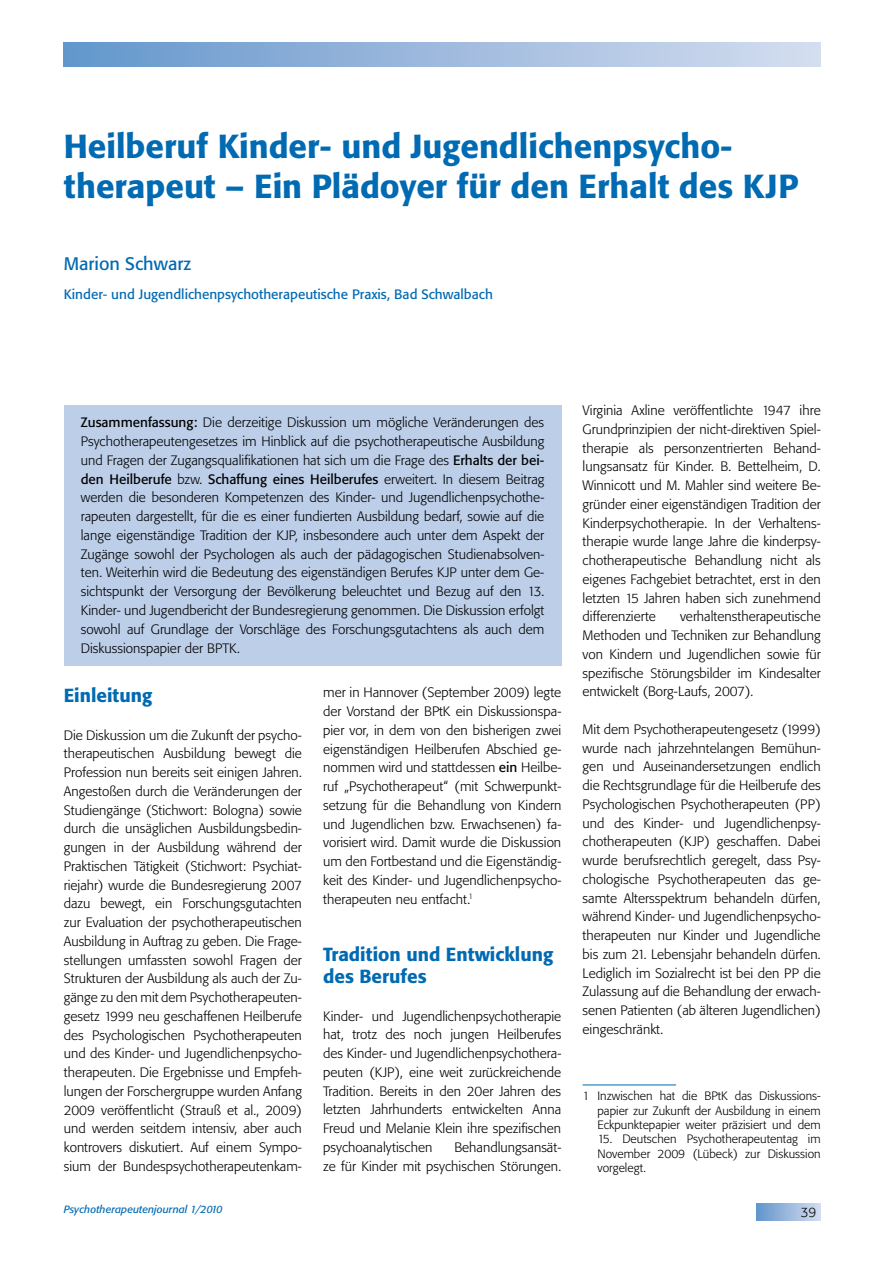
<style>
.page{position:relative;width:893px;height:1263px;background:#fff}
.page>*{position:absolute;margin:0;border:0;box-sizing:border-box;transform-origin:0 0}
.t1{font:500 33px/39.6px "Tn T Form BSK";color:#006ab2}
.t2{font:500 18.75px/21.8px "Tn T Form BSK";color:#006ab2}
.t3{font:18px "Tn T Form BSK";color:#006ab2}
.t4{font:300 13.5px/18.8px "Tn T Form BSK";color:#000;text-align:justify}
.t5{font:13.5px "Tn T Form BSK";color:#006ab2}
.t6{font:300 12px/14.4px "Tn T Form BSK";color:#000;text-align:justify}
.t7{font:italic 10.5px "Tn T Form BSK";color:#006ab2}
.s1{font-weight:400}
</style>
<div class="page">
<div style="left:64px;top:43px;width:757px;height:24px;background:linear-gradient(to right,#6497cc,#d6def0)"></div>
<div style="left:757px;top:1203px;width:64px;height:17px;background:linear-gradient(to right,#6497cc,#d3dcef)"></div>
<div style="left:64px;top:405px;width:497px;height:260px;background:#bccee8"></div>
<hr style="left:583px;top:1085px;width:93px;height:1px;background:#006ab2">
<h1 class="t1" style="left:64px;top:126px;width:736px">Heilberuf Kinder- und Jugendlichenpsycho&shy;therapeut – Ein Plädoyer für den Erhalt des KJP</h1>
<h3 class="t3" style="left:64px;top:253px;width:129px">Marion Schwarz</h3>
<p class="t5" style="left:64px;top:286px;width:431px">Kinder- und Jugendlichenpsychotherapeutische Praxis, Bad Schwalbach</p>
<p class="t4" style="left:81px;top:413px;width:465px"><span class="s1">Zusammenfassung:</span> Die derzeitige Diskussion um mögliche Veränderungen des Psychotherapeutengesetzes im Hinblick auf die psychotherapeutische Ausbildung und Fragen der Zugangsqualifikationen hat sich um die Frage des <span class="s1">Erhalts der bei&shy;den Heilberufe</span> bzw. <span class="s1">Schaffung eines Heilberufes</span> erweitert. In diesem Beitrag werden die besonderen Kompetenzen des Kinder- und Jugendlichenpsychothe&shy;rapeuten dargestellt, für die es einer fundierten Ausbildung bedarf, sowie auf die lange eigenständige Tradition der KJP, insbesondere auch unter dem Aspekt der Zugänge sowohl der Psychologen als auch der pädagogischen Studienabsolven&shy;ten. Weiterhin wird die Bedeutung des eigenständigen Berufes KJP unter dem Ge&shy;sichtspunkt der Versorgung der Bevölkerung beleuchtet und Bezug auf den 13.<br>Kinder- und Jugendbericht der Bundesregierung genommen. Die Diskussion erfolgt sowohl auf Grundlage der Vorschläge des Forschungsgutachtens als auch dem Diskussionspapier der BPTK.</p>
<h2 class="t2" style="left:64px;top:684px;width:90px">Einleitung</h2>
<p class="t4" style="left:64px;top:725px;width:240px">Die Diskussion um die Zukunft der psycho&shy;therapeutischen Ausbildung bewegt die Profession nun bereits seit einigen Jahren.<br>Angestoßen durch die Veränderungen der Studiengänge (Stichwort: Bologna) sowie durch die unsäglichen Ausbildungsbedin&shy;gungen in der Ausbildung während der Praktischen Tätigkeit (Stichwort: Psychiat&shy;riejahr) wurde die Bundesregierung 2007 dazu bewegt, ein Forschungsgutachten zur Evaluation der psychotherapeutischen Ausbildung in Auftrag zu geben. Die Frage&shy;stellungen umfassten sowohl Fragen der Strukturen der Ausbildung als auch der Zu&shy;gänge zu den mit dem Psychotherapeuten&shy;gesetz 1999 neu geschaffenen Heilberufe des Psychologischen Psychotherapeuten und des Kinder- und Jugendlichenpsycho&shy;therapeuten. Die Ergebnisse und Empfeh&shy;lungen der Forschergruppe wurden Anfang 2009 veröffentlicht (Strauß et al., 2009) und werden seitdem intensiv, aber auch kontrovers diskutiert. Auf einem Sympo&shy;sium der Bundespsychotherapeutenkam-</p>
<p class="t4" style="left:323px;top:683px;width:240px">mer in Hannover (September 2009) legte der Vorstand der BPtK ein Diskussionspa&shy;pier vor, in dem von den bisherigen zwei eigenständigen Heilberufen Abschied ge&shy;nommen wird und stattdessen <span class="s1">ein</span> Heilbe&shy;ruf „Psychotherapeut“ (mit Schwerpunkt&shy;setzung für die Behandlung von Kindern und Jugendlichen bzw. Erwachsenen) fa&shy;vorisiert wird. Damit wurde die Diskussion um den Fortbestand und die Eigenständig&shy;keit des Kinder- und Jugendlichenpsycho&shy;therapeuten neu entfacht.<sup>1</sup></p>
<h2 class="t2" style="left:323px;top:944px;width:232px">Tradition und Entwicklung des Berufes</h2>
<p class="t4" style="left:323px;top:1007px;width:240px">Kinder- und Jugendlichenpsychotherapie hat, trotz des noch jungen Heilberufes des Kinder- und Jugendlichenpsychothera&shy;peuten (KJP), eine weit zurückreichende Tradition. Bereits in den 20er Jahren des letzten Jahrhunderts entwickelten Anna Freud und Melanie Klein ihre spezifischen psychoanalytischen</p>
<p class="t4" style="left:323px;top:1138px;width:240px;text-align:right">Behandlungsansät-<br>ze für Kinder mit psychischen Störungen.</p>
<p class="t4" style="left:583px;top:401px;width:240px">Virginia Axline veröffentlichte 1947 ihre Grundprinzipien der nicht-direktiven Spiel&shy;therapie als personzentrierten Behand&shy;lungsansatz für Kinder. B. Bettelheim, D.<br>Winnicott und M. Mahler sind weitere Be&shy;gründer einer eigenständigen Tradition der Kinderpsychotherapie. In der Verhaltens&shy;therapie wurde lange Jahre die kinderpsy&shy;chotherapeutische Behandlung nicht als eigenes Fachgebiet betrachtet, erst in den letzten 15 Jahren haben sich zunehmend differenzierte</p>
<p class="t4" style="left:583px;top:607px;width:240px;text-indent:97px">verhaltenstherapeutische Methoden und Techniken zur Behandlung von Kindern und Jugendlichen sowie für spezifische Störungsbilder im Kindesalter entwickelt (Borg-Laufs, 2007).</p>
<p class="t4" style="left:583px;top:720px;width:240px">Mit dem Psychotherapeutengesetz (1999) wurde nach jahrzehntelangen Bemühun&shy;gen und Auseinandersetzungen endlich die Rechtsgrundlage für die Heilberufe des Psychologischen Psychotherapeuten (PP) und des Kinder- und Jugendlichenpsy&shy;chotherapeuten (KJP) geschaffen. Dabei wurde berufsrechtlich geregelt, dass Psy&shy;chologische Psychotherapeuten das ge&shy;samte Altersspektrum behandeln dürfen, während Kinder- und Jugendlichenpsycho&shy;therapeuten nur Kinder und Jugendliche bis zum 21. Lebensjahr behandeln dürfen.<br>Lediglich im Sozialrecht ist bei den PP die Zulassung auf die Behandlung der erwach&shy;senen Patienten (ab älteren Jugendlichen) eingeschränkt.</p>
<p class="t6" style="left:597px;top:1089px;width:225px;text-indent:-15px">1 Inzwischen hat die BPtK das Diskussions&shy;papier zur Zukunft der Ausbildung in einem Eckpunktepapier weiter präzisiert und dem</p>
<p class="t6" style="left:597px;top:1132px;width:225px">15. Deutschen Psychotherapeutentag im November 2009 (Lübeck) zur Diskussion vorgelegt.</p>
<p class="t7" style="left:64px;top:1203px;width:160px">Psychotherapeutenjournal 1/2010</p>
<p class="t4" style="left:801px;top:1202px;width:17px">39</p>
</div>
